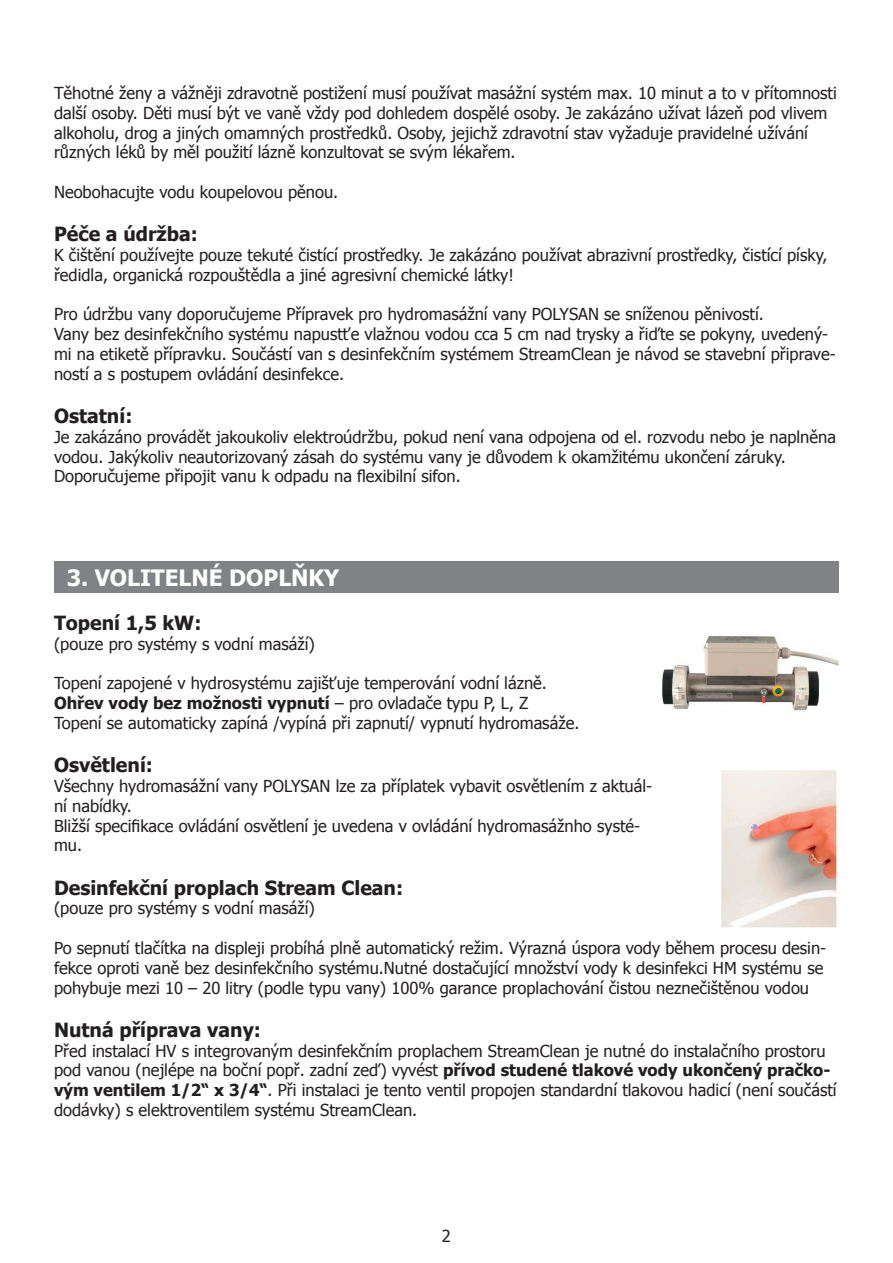
<style>
.page{position:relative;width:893px;height:1263px;background:#fff}
.page>*{position:absolute;margin:0;border:0;box-sizing:border-box;transform-origin:0 0}
.t1{font:700 22.5px "Tahoma";color:#fff}
.t2{font:700 19.5px "Tahoma";color:#231f20}
.t3{font:16.5px/19.8px "Tahoma";color:#231f20}
.s1{font-weight:700}
</style>
<div class="page">
<div style="left:54px;top:561px;width:785px;height:32px;background:#808285"></div>
<img style="left:662px;top:635px;width:177px;height:76px">
<img style="left:721px;top:770px;width:116px;height:158px">
<p class="t3" style="left:54px;top:82px;width:784px">Těhotné ženy a vážněji zdravotně postižení musí používat masážní systém max. 10 minut a to v přítomnosti další osoby. Děti musí být ve vaně vždy pod dohledem dospělé osoby. Je zakázáno užívat lázeň pod vlivem alkoholu, drog a jiných omamných prostředků. Osoby, jejichž zdravotní stav vyžaduje pravidelné užívání různých léků by měl použití lázně konzultovat se svým lékařem.</p>
<p class="t3" style="left:54px;top:181px;width:286px">Neobohacujte vodu koupelovou pěnou.</p>
<p class="t2" style="left:54px;top:220px;width:145px">Péče a údržba:</p>
<p class="t3" style="left:54px;top:244px;width:775px">K čištění používejte pouze tekuté čistící prostředky. Je zakázáno používat abrazivní prostředky, čistící písky, ředidla, organická rozpouštědla a jiné agresivní chemické látky!</p>
<p class="t3" style="left:54px;top:304px;width:783px">Pro údržbu vany doporučujeme Přípravek pro hydromasážní vany POLYSAN se sníženou pěnivostí.<br>Vany bez desinfekčního systému napustťe vlažnou vodou cca 5 cm nad trysky a řiďte se pokyny, uvedený&shy;mi na etiketě přípravku. Součástí van s desinfekčním systémem StreamClean je návod se stavební připrave&shy;ností a s postupem ovládání desinfekce.</p>
<p class="t2" style="left:54px;top:402px;width:80px">Ostatní:</p>
<p class="t3" style="left:54px;top:426px;width:783px">Je zakázáno provádět jakoukoliv elektroúdržbu, pokud není vana odpojena od el. rozvodu nebo je naplněna vodou. Jakýkoliv neautorizovaný zásah do systému vany je důvodem k okamžitému ukončení záruky.<br>Doporučujeme připojit vanu k odpadu na flexibilní sifon.</p>
<h1 class="t1" style="left:67px;top:562px;width:274px">3. VOLITELNÉ DOPLŇKY</h1>
<p class="t2" style="left:54px;top:609px;width:149px">Topení 1,5 kW:</p>
<p class="t3" style="left:54px;top:633px;width:262px">(pouze pro systémy s vodní masáží)</p>
<p class="t3" style="left:54px;top:673px;width:527px">Topení zapojené v hydrosystému zajišťuje temperování vodní lázně.<br><span class="s1">Ohřev vody bez možnosti vypnutí</span> – pro ovladače typu P, L, Z<br>Topení se automaticky zapíná /vypíná při zapnutí/ vypnutí hydromasáže.</p>
<p class="t2" style="left:54px;top:751px;width:100px">Osvětlení:</p>
<p class="t3" style="left:54px;top:775px;width:600px">Všechny hydromasážní vany POLYSAN lze za příplatek vybavit osvětlením z aktuál&shy;ní nabídky.<br>Bližší specifikace ovládání osvětlení je uvedena v ovládání hydromasážnho systé&shy;mu.</p>
<p class="t2" style="left:54px;top:874px;width:351px">Desinfekční proplach Stream Clean:</p>
<p class="t3" style="left:54px;top:898px;width:262px">(pouze pro systémy s vodní masáží)</p>
<p class="t3" style="left:54px;top:937px;width:774px">Po sepnutí tlačítka na displeji probíhá plně automatický režim. Výrazná úspora vody během procesu desin&shy;fekce oproti vaně bez desinfekčního systému.Nutné dostačující množství vody k desinfekci HM systému se pohybuje mezi 10 – 20 litry (podle typu vany) 100% garance proplachování čistou neznečištěnou vodou</p>
<p class="t2" style="left:54px;top:1016px;width:208px">Nutná příprava vany:</p>
<p class="t3" style="left:54px;top:1040px;width:784px">Před instalací HV s integrovaným desinfekčním proplachem StreamClean je nutné do instalačního prostoru pod vanou (nejlépe na boční popř. zadní zeď) vyvést <span class="s1">přívod studené tlakové vody ukončený pračko&shy;vým ventilem 1/2“ x 3/4“</span>. Při instalaci je tento ventil propojen standardní tlakovou hadicí (není součástí dodávky) s elektroventilem systému StreamClean.</p>
<p class="t3" style="left:442px;top:1225px;width:11px">2</p>
</div>
